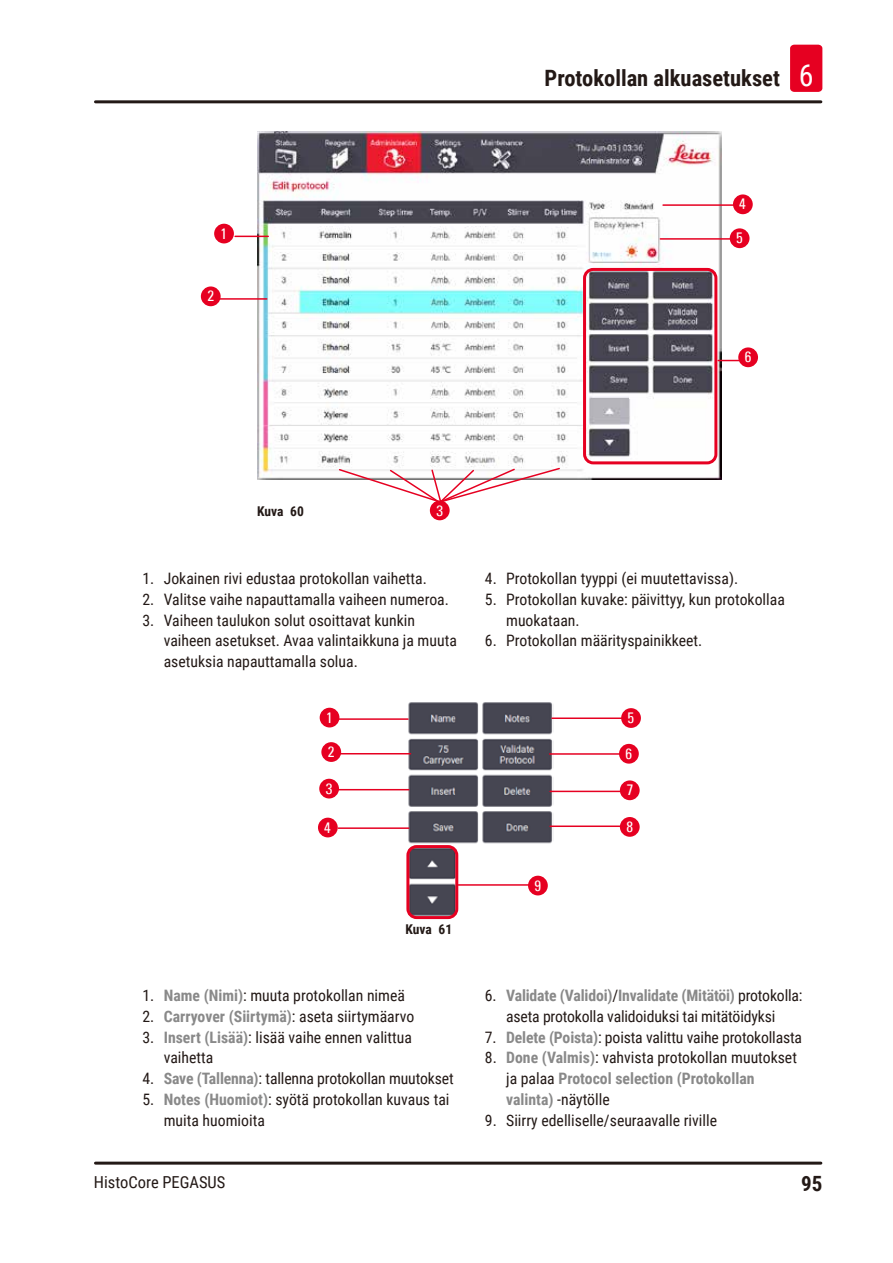
<style>
.page{position:relative;width:893px;height:1263px;background:#fff}
.page>*{position:absolute;margin:0;border:0;box-sizing:border-box;transform-origin:0 0}
.t1{font:700 22.5px "Roboto Condensed";color:#231916}
.t2{font:700 21px "Roboto Condensed";color:#231916}
.t3{font:16.5px "Roboto Condensed";color:#231916}
.t4{font:15.75px/20.9px "Roboto Condensed";color:#231916}
.t5{font:700 15.75px/20.9px "Roboto Condensed";color:#898989}
.t6{font:condensed 15px "Univers";color:#fff}
.t7{font:700 13.5px "Roboto Condensed";letter-spacing:-.005em;color:#231916}
.s1{font-weight:400;font-size:30px;color:#fff}
.s2{font-weight:700;color:#898989}
.s3{font-weight:400;color:#231916}
</style>
<div class="page">
<hr style="left:95px;top:100px;width:726px;height:3px;background:#231916">
<hr style="left:95px;top:1161px;width:726px;height:3px;background:#231916">
<div style="left:790px;top:45px;width:32px;height:47px;background:#e60021;border-radius:4px"></div>
<img style="left:258px;top:131px;width:464px;height:349px">
<hr style="left:235px;top:236px;width:33px;height:1px;background:#e60021">
<hr style="left:219px;top:298px;width:48px;height:2px;background:#e60021">
<hr style="left:663px;top:204px;width:73px;height:2px;background:#e60021">
<hr style="left:660px;top:238px;width:71px;height:2px;background:#e60021">
<div style="left:583px;top:268px;width:134px;height:196px;border:3px solid #e60021;border-radius:9px"></div>
<svg style="left:718px;top:360px;width:21px;height:1px"></svg>
<svg style="left:338px;top:467px;width:223px;height:38px"></svg>
<div style="left:214px;top:224px;width:20px;height:19px;background:#e60021;border-radius:50%"></div>
<div style="left:730px;top:228px;width:19px;height:20px;background:#e60021;border-radius:50%"></div>
<div style="left:430px;top:500px;width:20px;height:20px;background:#e60021;border-radius:50%"></div>
<div style="left:201px;top:286px;width:20px;height:20px;background:#e60021;border-radius:50%"></div>
<div style="left:738px;top:347px;width:20px;height:20px;background:#e60021;border-radius:50%"></div>
<div style="left:733px;top:194px;width:20px;height:20px;background:#e60021;border-radius:50%"></div>
<img style="left:406px;top:702px;width:148px;height:213px">
<hr style="left:337px;top:718px;width:71px;height:2px;background:#e60021">
<hr style="left:340px;top:753px;width:71px;height:1px;background:#e60021">
<hr style="left:338px;top:789px;width:71px;height:1px;background:#e60021">
<hr style="left:338px;top:827px;width:71px;height:2px;background:#e60021">
<hr style="left:552px;top:717px;width:70px;height:2px;background:#e60021">
<hr style="left:550px;top:753px;width:70px;height:2px;background:#e60021">
<hr style="left:550px;top:791px;width:71px;height:1px;background:#e60021">
<div style="left:406px;top:845px;width:52px;height:74px;border:3px solid #e60021;border-radius:9px"></div>
<hr style="left:550px;top:825px;width:71px;height:2px;background:#e60021">
<div style="left:320px;top:708px;width:19px;height:19px;background:#e60021;border-radius:50%"></div>
<div style="left:621px;top:708px;width:20px;height:20px;background:#e60021;border-radius:50%"></div>
<div style="left:319px;top:779px;width:20px;height:19px;background:#e60021;border-radius:50%"></div>
<div style="left:620px;top:780px;width:20px;height:20px;background:#e60021;border-radius:50%"></div>
<div style="left:321px;top:742px;width:20px;height:20px;background:#e60021;border-radius:50%"></div>
<div style="left:619px;top:744px;width:20px;height:20px;background:#e60021;border-radius:50%"></div>
<div style="left:318px;top:818px;width:20px;height:19px;background:#e60021;border-radius:50%"></div>
<div style="left:620px;top:817px;width:20px;height:20px;background:#e60021;border-radius:50%"></div>
<hr style="left:458px;top:884px;width:71px;height:2px;background:#e60021">
<div style="left:528px;top:876px;width:20px;height:19px;background:#e60021;border-radius:50%"></div>
<h1 class="t1" style="left:545px;top:63px;width:271px">Protokollan alkuasetukset <span class="s1">6</span></h1>
<p class="t6" style="left:739px;top:195px;width:8px">4</p>
<p class="t6" style="left:221px;top:224px;width:8px">1</p>
<p class="t6" style="left:736px;top:229px;width:8px">5</p>
<p class="t6" style="left:207px;top:287px;width:8px">2</p>
<p class="t6" style="left:745px;top:348px;width:8px">6</p>
<p class="t7" style="left:257px;top:501px;width:48px">Kuva 60</p>
<p class="t6" style="left:436px;top:501px;width:8px">3</p>
<p class="t4" style="left:142px;top:567px;width:286px">1. Jokainen rivi edustaa protokollan vaihetta.</p>
<p class="t4" style="left:142px;top:588px;width:308px">2. Valitse vaihe napauttamalla vaiheen numeroa.</p>
<p class="t4" style="left:164px;top:609px;width:295px;text-indent:-21px">3. Vaiheen taulukon solut osoittavat kunkin vaiheen asetukset. Avaa valintaikkuna ja muuta asetuksia napauttamalla solua.</p>
<p class="t4" style="left:485px;top:567px;width:255px">4. Protokollan tyyppi (ei muutettavissa).</p>
<p class="t4" style="left:506px;top:588px;width:280px;text-indent:-21px">5. Protokollan kuvake: päivittyy, kun protokollaa muokataan.</p>
<p class="t4" style="left:485px;top:630px;width:219px">6. Protokollan määrityspainikkeet.</p>
<p class="t6" style="left:326px;top:708px;width:8px">1</p>
<p class="t6" style="left:628px;top:708px;width:8px">5</p>
<p class="t6" style="left:328px;top:742px;width:8px">2</p>
<p class="t6" style="left:626px;top:744px;width:8px">6</p>
<p class="t6" style="left:326px;top:779px;width:8px">3</p>
<p class="t6" style="left:627px;top:781px;width:8px">7</p>
<p class="t6" style="left:324px;top:818px;width:8px">4</p>
<p class="t6" style="left:626px;top:817px;width:8px">8</p>
<p class="t7" style="left:406px;top:919px;width:48px">Kuva 61</p>
<p class="t4" style="left:142px;top:984px;width:264px">1. <span class="s2">Name (Nimi)</span>: muuta protokollan nimeä</p>
<p class="t4" style="left:142px;top:1005px;width:273px">2. <span class="s2">Carryover (Siirtymä)</span>: aseta siirtymäarvo</p>
<p class="t4" style="left:164px;top:1026px;width:250px;text-indent:-21px">3. <span class="s2">Insert (Lisää)</span>: lisää vaihe ennen valittua vaihetta</p>
<p class="t4" style="left:142px;top:1068px;width:313px">4. <span class="s2">Save (Tallenna)</span>: tallenna protokollan muutokset</p>
<p class="t4" style="left:164px;top:1088px;width:287px;text-indent:-21px">5. <span class="s2">Notes (Huomiot)</span>: syötä protokollan kuvaus tai muita huomioita</p>
<p class="t6" style="left:534px;top:876px;width:8px">9</p>
<p class="t4" style="left:485px;top:984px;width:319px;text-align:center">6. <span class="s2">Validate (Validoi)</span>/<span class="s2">Invalidate (Mitätöi)</span> protokolla: aseta protokolla validoiduksi tai mitätöidyksi</p>
<p class="t4" style="left:485px;top:1026px;width:319px">7. <span class="s2">Delete (Poista)</span>: poista valittu vaihe protokollasta</p>
<p class="t5" style="left:506px;top:1047px;width:292px;text-indent:-21px"><span class="s3">8.</span> Done (Valmis)<span class="s3">: vahvista protokollan muutokset ja palaa</span> Protocol selection (Protokollan valinta) <span class="s3">-näytölle</span></p>
<p class="t4" style="left:485px;top:1109px;width:234px">9. Siirry edelliselle/seuraavalle riville</p>
<p class="t3" style="left:94px;top:1170px;width:133px">HistoCore PEGASUS</p>
<h2 class="t2" style="left:801px;top:1169px;width:23px">95</h2>
</div>
